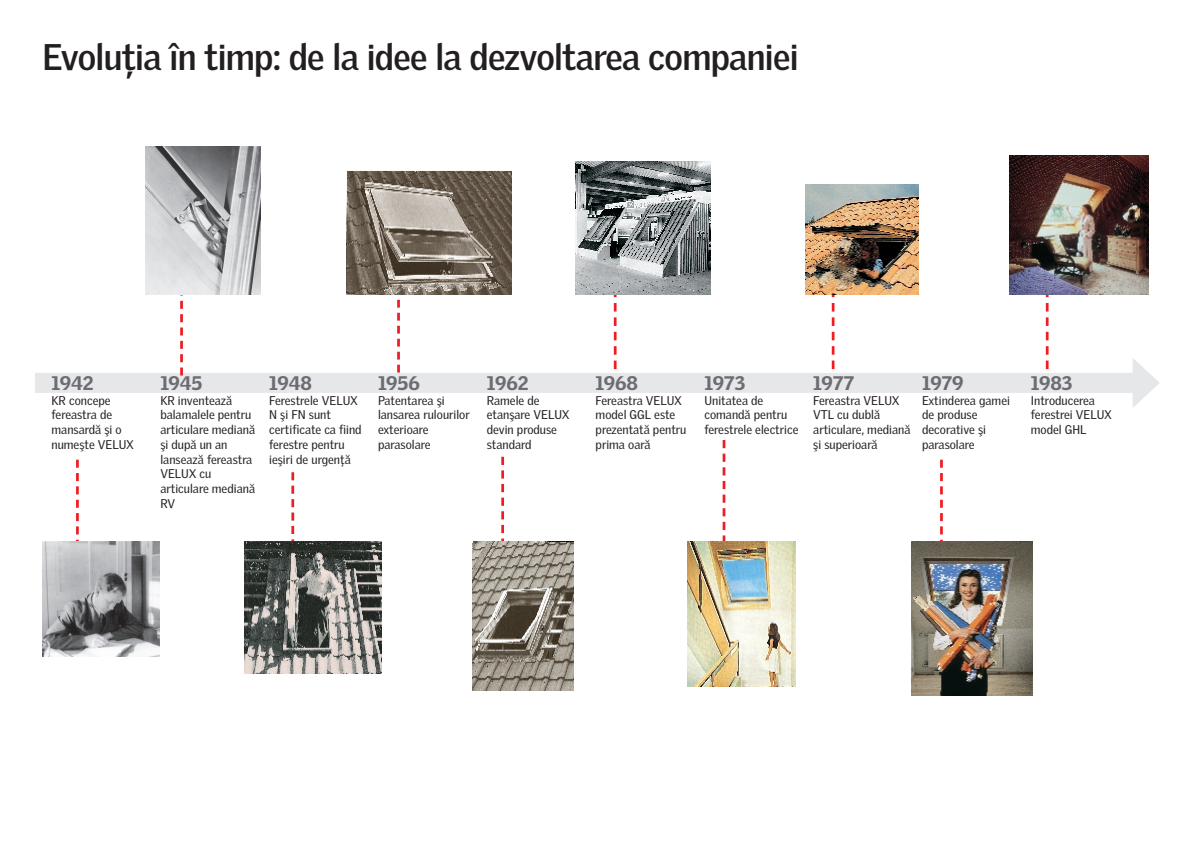
<style>
.page{position:relative;width:1191px;height:842px;background:#fff}
.page>*{position:absolute;margin:0;border:0;box-sizing:border-box;transform-origin:0 0}
.t1{font:700 36px "Velux Gothic";letter-spacing:-.02em;color:#231f20}
.t2{font:900 19.1px "Velux Gothic";letter-spacing:-.01em;color:#6c6d70}
.t3{font:12.3px/14.7px "Velux Gothic";color:#231f20}
</style>
<div class="page">
<div style="left:35px;top:373px;width:1107px;height:20px;background:#e6e7e9"></div>
<svg style="left:1132px;top:358px;width:27px;height:49px"></svg>
<svg style="left:76px;top:460px;width:3px;height:82px"></svg>
<svg style="left:291px;top:472px;width:3px;height:70px"></svg>
<svg style="left:614px;top:294px;width:2px;height:75px"></svg>
<svg style="left:831px;top:294px;width:3px;height:75px"></svg>
<svg style="left:501px;top:457px;width:3px;height:85px"></svg>
<svg style="left:940px;top:460px;width:2px;height:82px"></svg>
<svg style="left:1045px;top:294px;width:3px;height:75px"></svg>
<svg style="left:180px;top:294px;width:3px;height:82px"></svg>
<svg style="left:397px;top:294px;width:3px;height:79px"></svg>
<svg style="left:722px;top:440px;width:3px;height:102px"></svg>
<img style="left:43px;top:542px;width:117px;height:115px">
<img style="left:146px;top:146px;width:114px;height:148px">
<img style="left:347px;top:171px;width:165px;height:123px">
<img style="left:575px;top:161px;width:136px;height:133px">
<img style="left:687px;top:542px;width:108px;height:144px">
<img style="left:911px;top:542px;width:121px;height:154px">
<img style="left:472px;top:542px;width:102px;height:148px">
<img style="left:244px;top:542px;width:138px;height:131px">
<img style="left:806px;top:184px;width:112px;height:110px">
<img style="left:1009px;top:156px;width:139px;height:138px">
<h1 class="t1" style="left:43px;top:34px;width:757px">Evoluţia în timp: de la idee la dezvoltarea companiei</h1>
<h2 class="t2" style="left:52px;top:371px;width:44px">1942</h2>
<p class="t3" style="left:52px;top:393px;width:84px">KR concepe fereastra de mansardă şi o numeşte VELUX</p>
<h2 class="t2" style="left:160px;top:371px;width:44px">1945</h2>
<p class="t3" style="left:160px;top:393px;width:96px">KR inventează balamalele pentru articulare mediană şi după un an lansează fereastra<br>VELUX cu articulare mediană<br>RV</p>
<h2 class="t2" style="left:269px;top:371px;width:44px">1948</h2>
<p class="t3" style="left:269px;top:393px;width:94px">Ferestrele VELUX<br>N şi FN sunt certificate ca fiind ferestre pentru ieşiri de urgenţă</p>
<h2 class="t2" style="left:378px;top:371px;width:43px">1956</h2>
<p class="t3" style="left:378px;top:393px;width:93px">Patentarea şi lansarea rulourilor exterioare parasolare</p>
<h2 class="t2" style="left:487px;top:371px;width:43px">1962</h2>
<p class="t3" style="left:487px;top:393px;width:84px">Ramele de etanşare VELUX devin produse standard</p>
<h2 class="t2" style="left:595px;top:371px;width:44px">1968</h2>
<p class="t3" style="left:595px;top:393px;width:92px">Fereastra VELUX model GGL este prezentată pentru prima oară</p>
<h2 class="t2" style="left:704px;top:371px;width:42px">1973</h2>
<p class="t3" style="left:704px;top:393px;width:95px">Unitatea de comandă pentru ferestrele electrice</p>
<h2 class="t2" style="left:813px;top:371px;width:42px">1977</h2>
<p class="t3" style="left:813px;top:393px;width:99px">Fereastra VELUX<br>VTL cu dublă articulare, mediană şi superioară</p>
<h2 class="t2" style="left:922px;top:371px;width:43px">1979</h2>
<p class="t3" style="left:922px;top:393px;width:89px">Extinderea gamei de produse decorative şi parasolare</p>
<h2 class="t2" style="left:1031px;top:371px;width:43px">1983</h2>
<p class="t3" style="left:1031px;top:393px;width:83px">Introducerea ferestrei VELUX model GHL</p>
</div>
